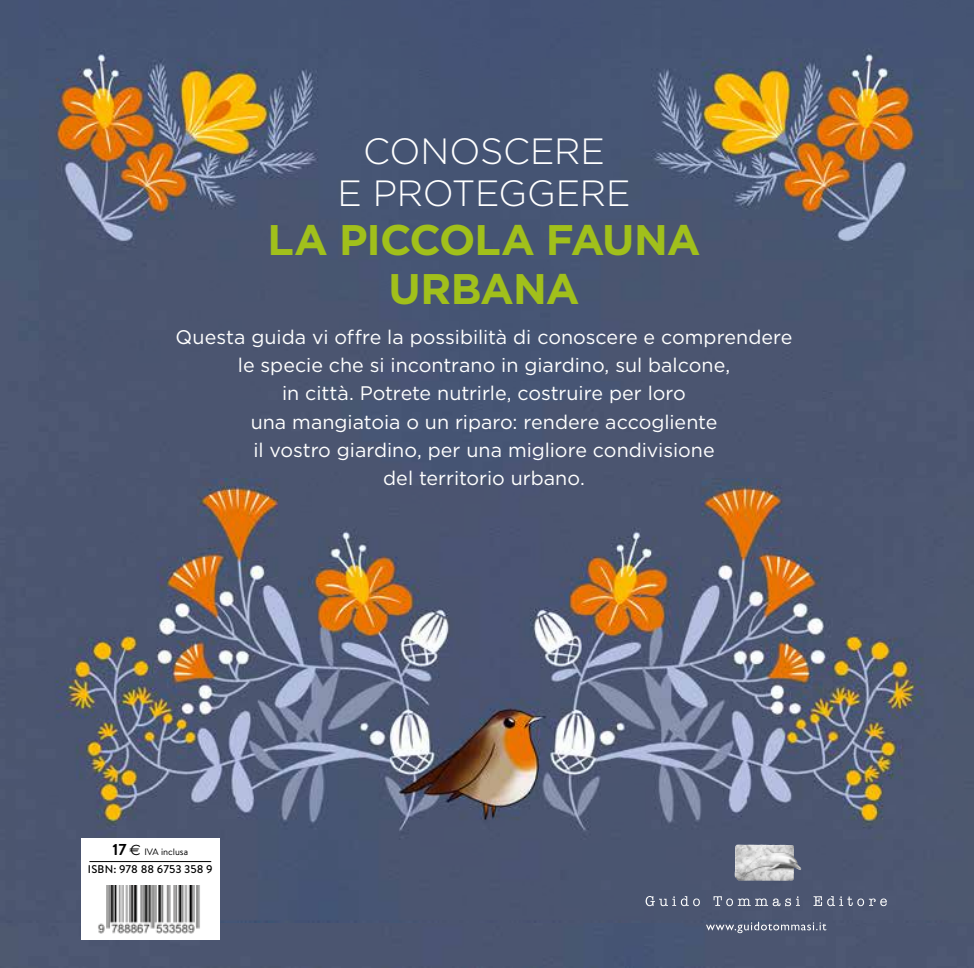
<style>
.page{position:relative;width:974px;height:968px;background:#fff}
.page>*{position:absolute;margin:0;border:0;box-sizing:border-box;transform-origin:0 0}
.t1{font:700 42.7px/48.6px "Gotham";letter-spacing:-.025em;color:#a1c01b;text-align:center}
.t2{font:300 36.4px/41.6px "Gotham";letter-spacing:-.01em;color:#fff;text-align:center}
.t3{font:19.6px/28px "Gotham";color:#fff;text-align:center}
.t4{font:500 11.2px "Brandon Text";color:#000}
.t5{font:9.28px "Brandon Text";color:#000}
.s1{font-weight:700;font-size:15.75px}
.s2{font-family:"Euro Sans";font-size:15.05px}
</style>
<div class="page">
<div style="left:0;top:0;width:973px;height:967px;background:#4b5570"></div>
<img style="left:40px;top:0;width:933px;height:400px">
<img style="left:0;top:478px;width:973px;height:444px">
<svg style="left:705px;top:921px;width:121px;height:12px"></svg>
<svg style="left:645px;top:895px;width:241px;height:11px;background:#6a7389"></svg>
<img style="left:734px;top:844px;width:47px;height:36px">
<div style="left:81px;top:838px;width:138px;height:101px;background:#fff"></div>
<hr style="left:89px;top:861px;width:122px;height:1px;background:#000">
<img style="left:98px;top:885px;width:102px;height:48px">
<h2 class="t2" style="left:337px;top:130px;width:295px">CONOSCERE<br>E PROTEGGERE</h2>
<h1 class="t1" style="left:267px;top:215px;width:434px">LA PICCOLA FAUNA<br>URBANA</h1>
<p class="t3" style="left:175px;top:323px;width:618px">Questa guida vi offre la possibilità di conoscere e comprendere le specie che si incontrano in giardino, sul balcone,<br>in città. Potrete nutrirle, costruire per loro<br>una mangiatoia o un riparo: rendere accogliente<br>il vostro giardino, per una migliore condivisione<br>del territorio urbano.</p>
<p class="t5" style="left:112px;top:845px;width:77px"><span class="s1">17</span> <span class="s2">€</span> IVA inclusa</p>
<p class="t4" style="left:88px;top:861px;width:126px">ISBN: 978 88 6753 358 9</p>
</div>
